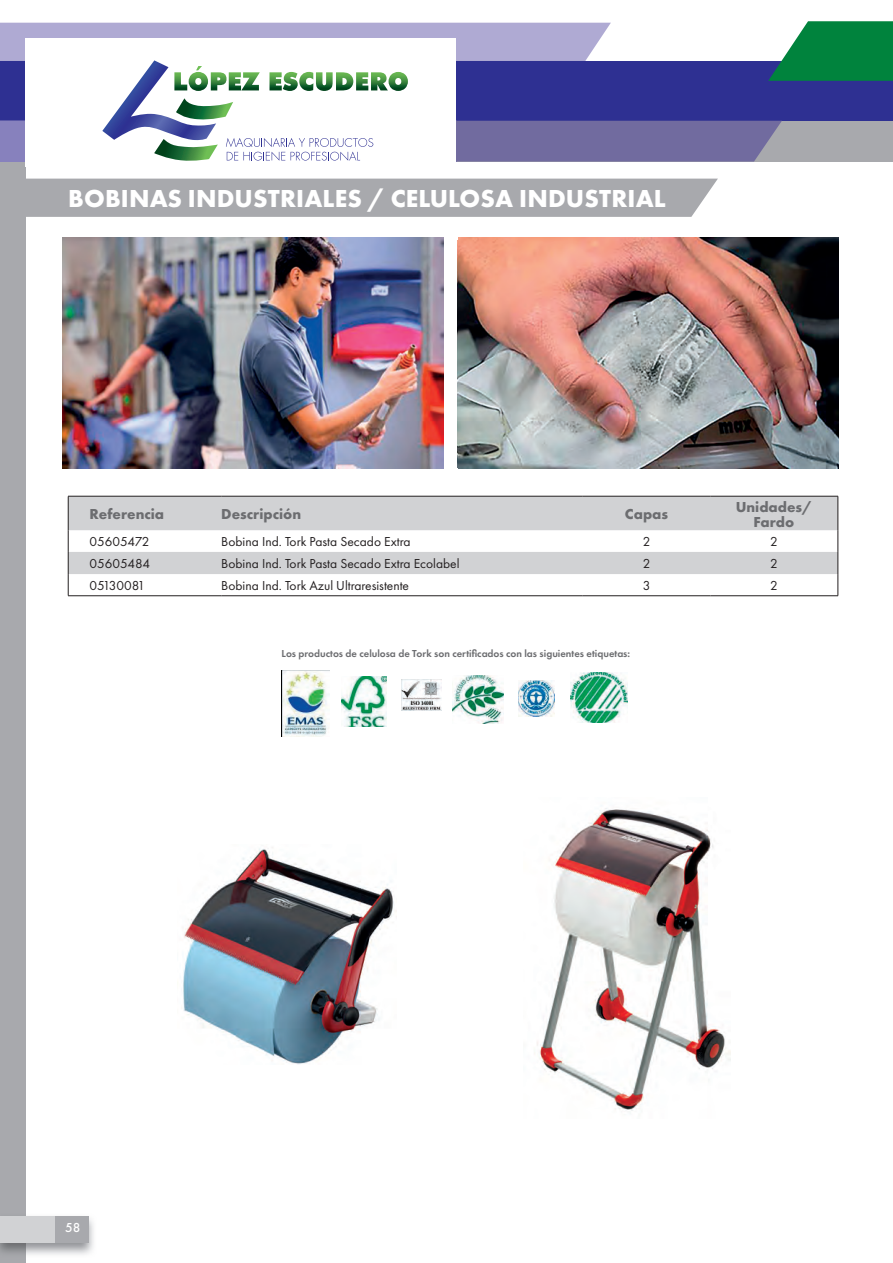
<style>
.page{position:relative;width:893px;height:1263px;background:#fff}
.page>*{position:absolute;margin:0;border:0;box-sizing:border-box;transform-origin:0 0}
.t1{font:700 25.5px "Futura PT";letter-spacing:.005em;color:#fff}
.t2{font:700 15px/15px "Futura PT";color:#6c6d70;text-align:center}
.t3{font:13.5px "Futura PT";color:#231f20}
.t4{font:500 13.5px "Futura PT";color:#fff}
.t5{font:600 10.5px "Futura PT";color:#6c6d70}
</style>
<div class="page">
<div style="left:0;top:162px;width:26px;height:1101px;background:#a8a9ad"></div>
<img style="left:0;top:1219px;width:94px;height:36px">
<div style="left:0;top:1216px;width:82px;height:27px;background:#d1d2d4"></div>
<div style="left:56px;top:1216px;width:33px;height:27px;background:#a8a9ad"></div>
<svg style="left:0;top:21px;width:893px;height:141px"></svg>
<div style="left:26px;top:179px;width:692px;height:38px;background:#a8a9ad"></div>
<img style="left:63px;top:237px;width:381px;height:231px">
<img style="left:458px;top:237px;width:381px;height:231px">
<img style="left:282px;top:670px;width:47px;height:67px">
<img style="left:341px;top:676px;width:45px;height:51px">
<img style="left:401px;top:679px;width:40px;height:31px">
<img style="left:452px;top:675px;width:52px;height:48px">
<img style="left:518px;top:680px;width:36px;height:36px">
<img style="left:570px;top:672px;width:57px;height:51px">
<img style="left:534px;top:805px;width:197px;height:306px">
<img style="left:183px;top:847px;width:214px;height:217px">
<svg style="left:69px;top:497px;width:769px;height:77px;fill:#d1d2d4"></svg>
<hr style="left:68px;top:496px;width:153px;height:1px;background:#231f20">
<hr style="left:68px;top:496px;width:1px;height:34px;background:#231f20">
<hr style="left:221px;top:496px;width:362px;height:1px;background:#231f20">
<hr style="left:583px;top:496px;width:127px;height:1px;background:#231f20">
<hr style="left:710px;top:496px;width:128px;height:1px;background:#231f20">
<hr style="left:838px;top:496px;width:1px;height:34px;background:#231f20">
<svg style="left:68px;top:530px;width:1px;height:65px"></svg>
<svg style="left:838px;top:530px;width:1px;height:66px"></svg>
<hr style="left:68px;top:595px;width:153px;height:1px;background:#231f20">
<hr style="left:221px;top:595px;width:362px;height:1px;background:#231f20">
<hr style="left:583px;top:595px;width:127px;height:1px;background:#231f20">
<hr style="left:710px;top:595px;width:128px;height:1px;background:#231f20">
<h1 class="t1" style="left:68px;top:182px;width:599px">BOBINAS INDUSTRIALES / CELULOSA INDUSTRIAL</h1>
<p class="t2" style="left:89px;top:506px;width:76px">Referencia</p>
<p class="t2" style="left:221px;top:506px;width:81px">Descripción</p>
<p class="t2" style="left:625px;top:506px;width:45px">Capas</p>
<p class="t2" style="left:736px;top:499px;width:78px">Unidades/<br>Fardo</p>
<p class="t3" style="left:89px;top:534px;width:61px">05605472</p>
<p class="t3" style="left:221px;top:534px;width:191px">Bobina Ind. Tork Pasta Secado Extra</p>
<p class="t3" style="left:643px;top:534px;width:9px">2</p>
<p class="t3" style="left:770px;top:534px;width:9px">2</p>
<p class="t3" style="left:89px;top:556px;width:62px">05605484</p>
<p class="t3" style="left:221px;top:556px;width:240px">Bobina Ind. Tork Pasta Secado Extra Ecolabel</p>
<p class="t3" style="left:643px;top:556px;width:9px">2</p>
<p class="t3" style="left:770px;top:556px;width:9px">2</p>
<p class="t3" style="left:89px;top:577px;width:57px">05130081</p>
<p class="t3" style="left:221px;top:577px;width:189px">Bobina Ind. Tork Azul Ultraresistente</p>
<p class="t3" style="left:643px;top:577px;width:9px">3</p>
<p class="t3" style="left:770px;top:577px;width:9px">2</p>
<p class="t5" style="left:282px;top:647px;width:350px">Los productos de celulosa de Tork son certificados con las siguientes etiquetas:</p>
<p class="t4" style="left:65px;top:1219px;width:17px">58</p>
</div>
